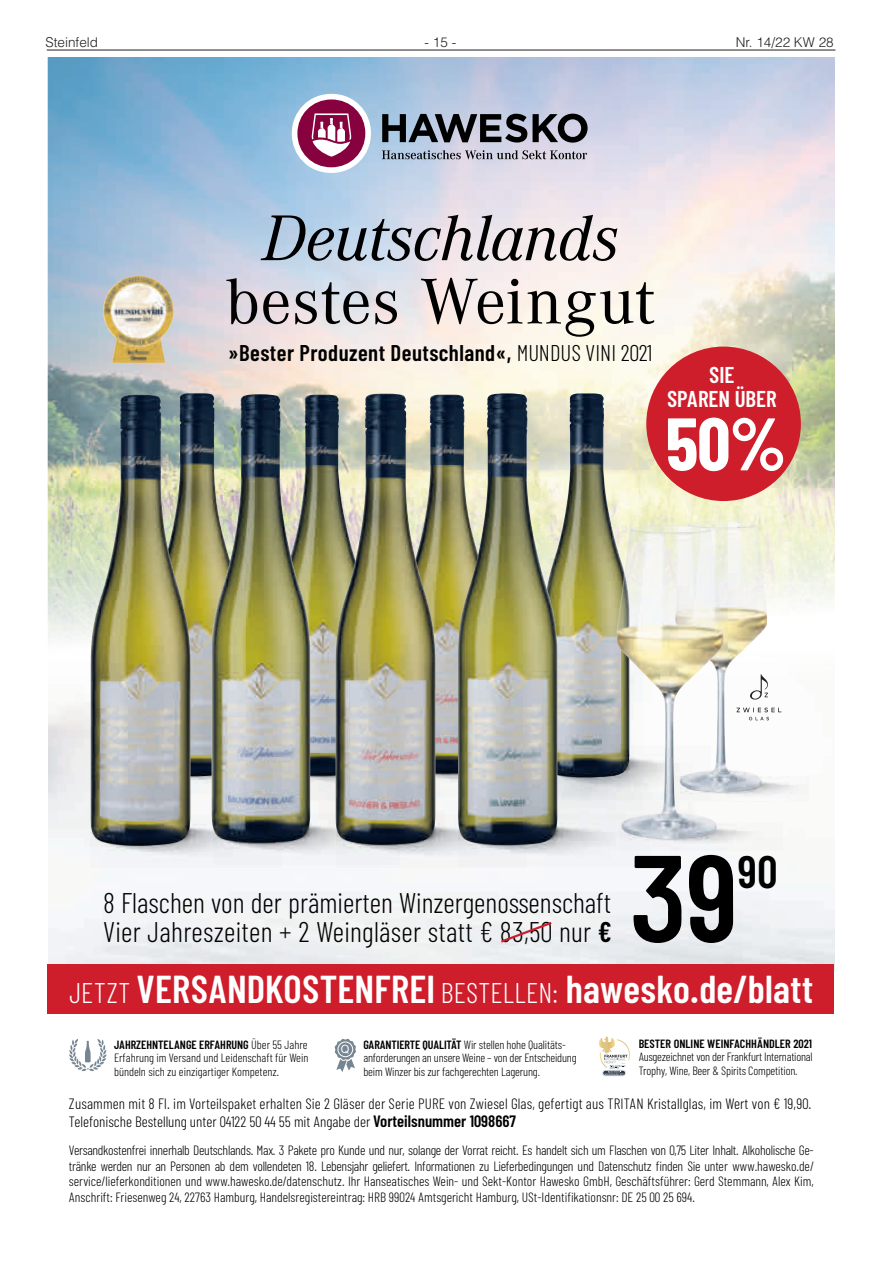
<style>
.page{position:relative;width:881px;height:1263px;background:#fff}
.page>*{position:absolute;margin:0;border:0;box-sizing:border-box;transform-origin:0 0}
.t1{font:600 123px "Barlow Condensed";color:#000}
.t2{font:700 74.25px "Barlow Condensed";color:#fff}
.t3{font:67.05px "Corporate A";letter-spacing:.005em;color:#000}
.t4{font:italic 67.05px "Corporate A";letter-spacing:-.01em;color:#000}
.t5{font:600 45.45px "Barlow Condensed";color:#000}
.t6{font:600 39px "Barlow Condensed";letter-spacing:.005em;color:#fff}
.t7{font:300 28.5px/29.1px "Barlow Condensed";color:#000}
.t8{font:600 22.95px/24.3px "Barlow Condensed";color:#fff;text-align:center}
.t9{font:600 22.8px "Barlow Condensed";letter-spacing:.02em;color:#000}
.t10{font:300 15px/18px "Barlow Condensed";letter-spacing:.01em;color:#000}
.t11{font:300 13.5px/15.8px "Barlow Condensed";color:#000;text-align:justify}
.t12{font:300 13.5px "Helvetica LT";color:#231f20}
.t13{font:300 12px/13.5px "Barlow Condensed";letter-spacing:-.01em;color:#000}
.t14{font:600 12px "Barlow Condensed";color:#000}
.t15{font:11.25px "Helvetica Neue";color:#fff}
.s1{font-weight:300}
.s2{font-weight:600}
.s3{font-weight:300;font-size:28.5px}
.s4{font-weight:600;font-size:16.5px}
</style>
<div class="page">
<hr style="left:47px;top:50px;width:788px;height:1px;background:#231f20">
<img style="left:48px;top:57px;width:785px;height:677px">
<img style="left:49px;top:651px;width:784px;height:313px">
<svg style="left:69px;top:1039px;width:38px;height:32px"></svg>
<svg style="left:334px;top:1039px;width:22px;height:33px"></svg>
<div style="left:291px;top:94px;width:80px;height:79px;background:#fff;border-radius:39px"></div>
<svg style="left:382px;top:114px;width:205px;height:29px;background:#626772"></svg>
<svg style="left:382px;top:150px;width:205px;height:9px;background:#9799a7"></svg>
<div style="left:297px;top:99px;width:68px;height:68px;background:#88013f;border-radius:34px"></div>
<svg style="left:311px;top:113px;width:40px;height:44px"></svg>
<div style="left:48px;top:964px;width:785px;height:50px;background:#ce1d2b"></div>
<div style="left:602px;top:1070px;width:23px;height:6px;border:1px solid #dae1e8;border-radius:3px"></div>
<svg style="left:598px;top:1036px;width:32px;height:39px"></svg>
<img style="left:103px;top:276px;width:32px;height:79px">
<img style="left:190px;top:777px;width:21px;height:16px">
<img style="left:439px;top:775px;width:19px;height:22px">
<img style="left:91px;top:815px;width:190px;height:52px">
<img style="left:214px;top:813px;width:122px;height:52px">
<img style="left:336px;top:815px;width:122px;height:52px">
<img style="left:458px;top:814px;width:191px;height:53px">
<img style="left:557px;top:778px;width:59px;height:22px">
<img style="left:310px;top:775px;width:129px;height:24px">
<img style="left:310px;top:395px;width:25px;height:382px">
<img style="left:435px;top:395px;width:23px;height:380px">
<img style="left:557px;top:393px;width:72px;height:385px">
<img style="left:335px;top:394px;width:100px;height:451px">
<img style="left:154px;top:393px;width:85px;height:384px">
<img style="left:91px;top:395px;width:99px;height:452px">
<img style="left:211px;top:394px;width:99px;height:449px">
<img style="left:458px;top:393px;width:99px;height:453px">
<img style="left:619px;top:822px;width:163px;height:28px">
<img style="left:723px;top:776px;width:84px;height:25px">
<img style="left:674px;top:521px;width:92px;height:271px">
<img style="left:616px;top:525px;width:107px;height:314px">
<svg style="left:736px;top:674px;width:45px;height:46px"></svg>
<svg style="left:498px;top:920px;width:56px;height:24px"></svg>
<div style="left:646px;top:347px;width:154px;height:154px;background:#ce1d2b;border-radius:50%"></div>
<p class="t12" style="left:45px;top:34px;width:54px">Steinfeld</p>
<p class="t12" style="left:424px;top:34px;width:33px">- 15 -</p>
<p class="t12" style="left:735px;top:34px;width:99px">Nr. 14/22 KW 28</p>
<h3 class="t4" style="left:262px;top:192px;width:357px">Deutschlands</h3>
<h3 class="t3" style="left:225px;top:256px;width:430px">bestes Weingut</h3>
<h3 class="t9" style="left:228px;top:339px;width:425px">»Bester Produzent Deutschland«, <span class="s1">MUNDUS VINI 2021</span></h3>
<h3 class="t8" style="left:666px;top:362px;width:111px">SIE<br>SPAREN ÜBER</h3>
<h2 class="t2" style="left:665px;top:397px;width:122px">50%</h2>
<h3 class="t7" style="left:103px;top:887px;width:510px">8 Flaschen von der prämierten Winzergenossenschaft<br>Vier Jahreszeiten + 2 Weingläser statt € 83,50 nur <span class="s2">€</span></h3>
<h1 class="t1" style="left:630px;top:821px;width:109px">39</h1>
<h3 class="t5" style="left:737px;top:843px;width:41px">90</h3>
<h3 class="t6" style="left:69px;top:965px;width:745px"><span class="s3">JETZT</span> VERSANDKOSTENFREI <span class="s3">BESTELLEN:</span> hawesko.de/blatt</h3>
<p class="t14" style="left:638px;top:1036px;width:175px">BESTER ONLINE WEINFACHHÄNDLER 2021</p>
<p class="t13" style="left:638px;top:1050px;width:175px">Ausgezeichnet von der Frankfurt International<br>Trophy, Wine, Beer &amp; Spirits Competition.</p>
<p class="t13" style="left:114px;top:1037px;width:196px;text-align:justify"><span class="s2">JAHRZEHNTELANGE ERFAHRUNG</span> Über 55 Jahre Erfahrung im Versand und Leidenschaft für Wein bündeln sich zu einzigartiger Kompetenz.</p>
<p class="t13" style="left:363px;top:1037px;width:215px"><span class="s2">GARANTIERTE QUALITÄT</span> Wir stellen hohe Qualitäts&shy;anforderungen an unsere Weine – von der Entscheidung beim Winzer bis zur fachgerechten Lagerung.</p>
<p class="t15" style="left:341px;top:1041px;width:10px">Q</p>
<p class="t10" style="left:69px;top:1094px;width:743px">Zusammen mit 8 Fl. im Vorteilspaket erhalten Sie 2 Gläser der Serie PURE von Zwiesel Glas, gefertigt aus TRITAN Kristallglas, im Wert von € 19,90.<br>Telefonische Bestellung unter 04122 50 44 55 mit Angabe der <span class="s4">Vorteilsnummer 1098667</span></p>
<p class="t11" style="left:69px;top:1142px;width:746px">Versandkostenfrei innerhalb Deutschlands. Max. 3 Pakete pro Kunde und nur, solange der Vorrat reicht. Es handelt sich um Flaschen von 0,75 Liter Inhalt. Alkoholische Ge&shy;tränke werden nur an Personen ab dem vollendeten 18. Lebensjahr geliefert. Informationen zu Lieferbedingungen und Datenschutz finden Sie unter www.hawesko.de/ service/lieferkonditionen und www.hawesko.de/datenschutz. Ihr Hanseatisches Wein- und Sekt-Kontor Hawesko GmbH, Geschäftsführer: Gerd Stemmann, Alex Kim, Anschrift: Friesenweg 24, 22763 Hamburg, Handelsregistereintrag: HRB 99024 Amtsgericht Hamburg, USt-Identifikationsnr: DE 25 00 25 694.</p>
</div>
